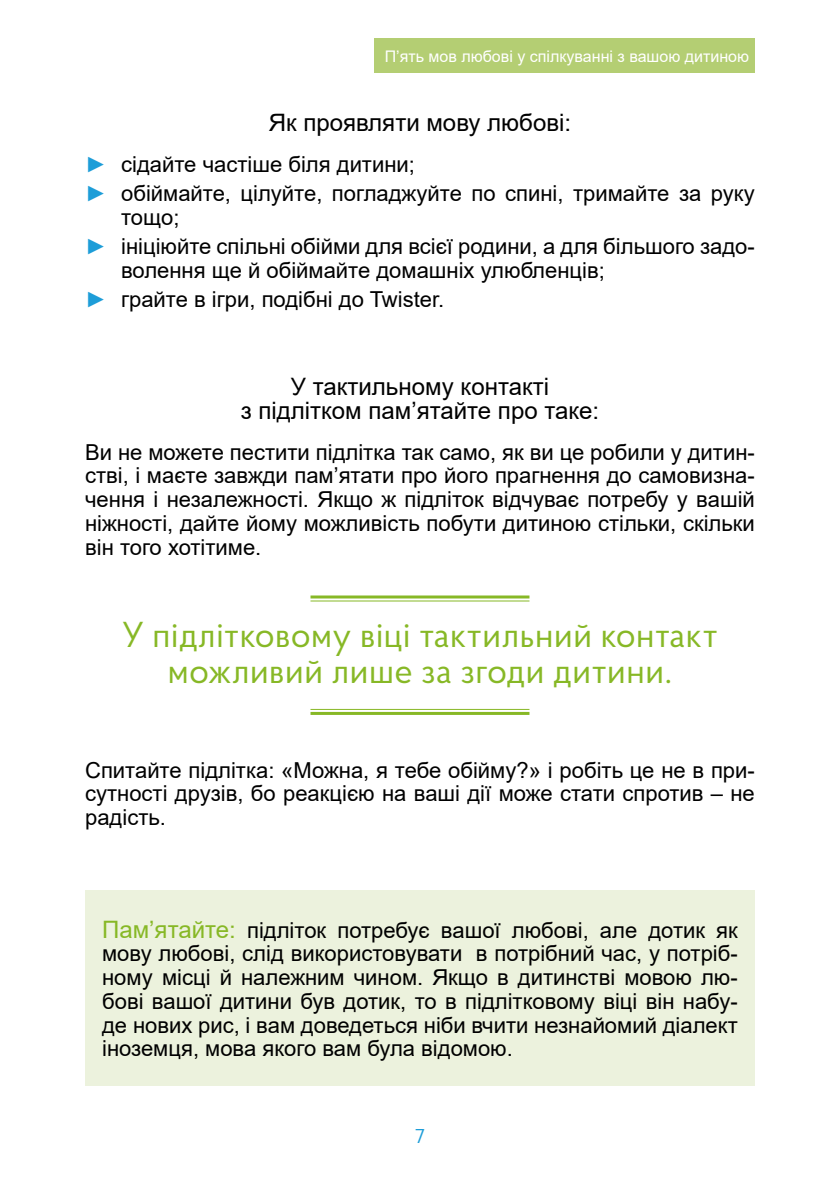
<style>
.page{position:relative;width:840px;height:1191px;background:#fff}
.page>*{position:absolute;margin:0;border:0;box-sizing:border-box;transform-origin:0 0}
.t1{font:36px/36px "Proba Pro";color:#87b826;text-align:center}
.t2{font:24px/24px "Arial";color:#000;text-align:center}
.t3{font:22px/23.8px "Arial";color:#000}
.t4{font:20px "Proba Pro";color:#1d9dd8}
.t5{font:16px "Arial";color:#fff}
.s1{font-weight:700;color:#1d9dd8}
.s2{font-size:24px;color:#87b826}
</style>
<div class="page">
<div style="left:374px;top:39px;width:380px;height:34px;background:#b4ce73"></div>
<hr style="left:310px;top:595px;width:219px;height:3px;background:#87b826">
<hr style="left:310px;top:600px;width:219px;height:1px;background:#87b826">
<hr style="left:310px;top:709px;width:219px;height:1px;background:#87b826">
<hr style="left:310px;top:712px;width:219px;height:3px;background:#87b826">
<div style="left:85px;top:890px;width:669px;height:196px;background:#ecf2dd"></div>
<p class="t5" style="left:384px;top:45px;width:366px">П’ять мов любові у спілкуванні з вашою дитиною</p>
<p class="t2" style="left:269px;top:110px;width:304px">Як проявляти мову любові:</p>
<p class="t3" style="left:85px;top:149px;width:670px;line-height:29.4px"><span class="s1">►</span> сідайте частіше біля дитини;<br><span class="s1">►</span> обіймайте, цілуйте, погладжуйте по спині, тримайте за руку</p>
<p class="t3" style="left:85px;top:202px;width:670px;line-height:29.4px;text-indent:36px">тощо;<br><span class="s1">►</span> ініціюйте спільні обійми для всієї родини, а для більшого задо-</p>
<p class="t3" style="left:85px;top:255px;width:521px;line-height:29.4px;text-indent:36px">волення ще й обіймайте домашніх улюбленців; <span class="s1">►</span> грайте в ігри, подібні до Twister.</p>
<p class="t2" style="left:240px;top:374px;width:360px">У тактильному контакті<br>з підлітком пам’ятайте про таке:</p>
<p class="t3" style="left:85px;top:440px;width:670px;text-align:justify">Ви не можете пестити підлітка так само, як ви це робили у дитин&shy;стві, і маєте завжди пам’ятати про його прагнення до самовизна&shy;чення і незалежності. Якщо ж підліток відчуває потребу у вашій ніжності, дайте йому можливість побути дитиною стільки, скільки він того хотітиме.</p>
<h1 class="t1" style="left:122px;top:615px;width:597px">У підлітковому віці тактильний контакт можливий лише за згоди дитини.</h1>
<p class="t3" style="left:85px;top:758px;width:670px;text-align:justify">Спитайте підлітка: «Можна, я тебе обійму?» і робіть це не в при&shy;сутності друзів, бо реакцією на ваші дії може стати спротив – не радість.</p>
<p class="t3" style="left:102px;top:917px;width:636px;text-align:justify"><span class="s2">Пам’ятайте:</span> підліток потребує вашої любові, але дотик як мову любові, слід використовувати в потрібний час, у потріб&shy;ному місці й належним чином. Якщо в дитинстві мовою лю&shy;бові вашої дитини був дотик, то в підлітковому віці він набу&shy;де нових рис, і вам доведеться ніби вчити незнайомий діалект іноземця, мова якого вам була відомою.</p>
<p class="t4" style="left:414px;top:1123px;width:12px">7</p>
</div>
